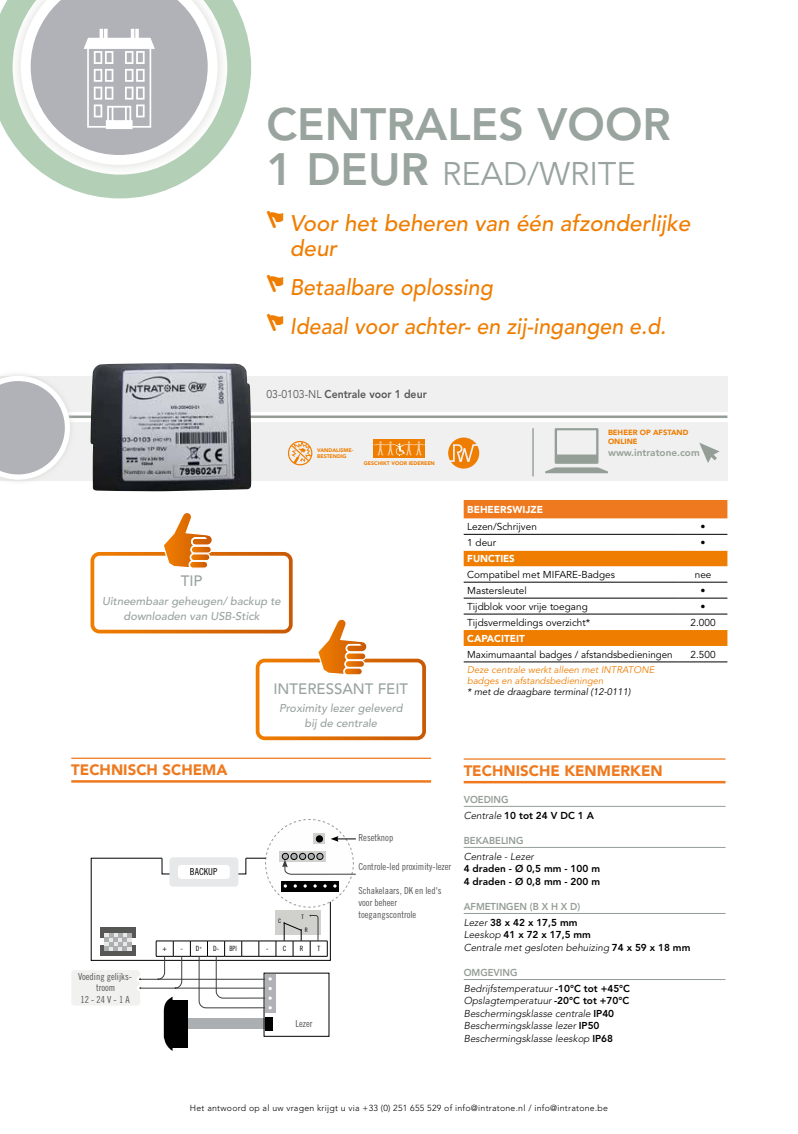
<style>
.page{position:relative;width:798px;height:1134px;background:#fff}
.page>*{position:absolute;margin:0;border:0;box-sizing:border-box;transform-origin:0 0}
.t1{font:100.25px "Qikicons Real Estate";color:#fff}
.t2{font:800 45px "Avenir LT Std";color:#99a49f}
.t3{font:32.5px "Avenir LT Std";color:#99a49f}
.t4{font:italic 500 22.5px/39.1px "Avenir LT Std";color:#ef7d00;scale:.95 1}
.t5{font:italic 500 22.5px/25px "Avenir LT Std";color:#ef7d00}
.t6{font:900 15px "Avenir LT Std";color:#ef791e}
.t7{font:500 15px "Avenir LT Std";color:#99a49f}
.t8{font:italic 500 11.25px/15px "Avenir LT Std";color:#99a49f;text-align:center}
.t9{font:800 11.25px "Avenir LT Std";color:#575756;scale:.93 1}
.t10{font:italic 300 10px/12.5px "Avenir LT Std";color:#000}
.t11{font:10px "Avenir LT Std";color:#000}
.t12{font:800 10px/16px "Avenir LT Std";color:#000}
.t13{font:800 10px/16px "Avenir LT Std";color:#949e96;scale:.95 1}
.t14{font:900 10px "Avenir LT Std";color:#fff}
.t15{font:800 10px "Avenir LT Std";color:#949e96}
.t16{font:9.62px/11.6px "Trade Gothic LT Std Cn 18";color:#575756;text-align:center}
.t17{font:9.62px "Trade Gothic LT Std Cn 18";color:#000}
.t18{font:italic 9.5px/11.4px "Avenir LT Std";color:#ef7d00}
.t19{font:italic 9.5px "Avenir LT Std";color:#000}
.t20{font:300 8.75px "Avenir LT Std";letter-spacing:.03em;color:#000}
.t21{font:900 7.5px/9px "Avenir LT Std";color:#ef7d00}
.t22{font:7.25px "Trade Gothic LT Std Cn 18";color:#000}
.t23{font:7.25px "Trade Gothic LT Std Cn 18";color:#000;scale:.87 1}
.t24{font:6px "Trade Gothic LT Std Cn 18";color:#000}
.t25{font:900 5.25px/6.2px "Avenir LT Std";color:#ef7d00}
.s1{font-weight:800;font-size:45px}
.s2{font-family:"Breezi Icon Set";font-weight:400;font-style:normal}
.s3{font-weight:400}
.s4{color:#949e96}
.s5{font-weight:300;font-style:italic}
.s6{font-weight:300;font-style:italic;color:#000}
.s7{color:#000}
.s8{font-weight:800;font-style:normal}
.s9{font-weight:800;font-style:normal;color:#949e96}
</style>
<div class="page">
<div style="left:90px;top:552px;width:202px;height:81px;border:4px solid #fff;border-radius:7px"></div>
<div style="left:255px;top:659px;width:171px;height:81px;border:4px solid #fff;border-radius:7px"></div>
<svg style="left:161px;top:513px;width:52px;height:55px"></svg>
<svg style="left:316px;top:619px;width:52px;height:56px"></svg>
<hr style="left:71px;top:758px;width:360px;height:1px;background:#ef791e">
<hr style="left:71px;top:780px;width:360px;height:3px;background:#ef791e">
<hr style="left:463px;top:758px;width:262px;height:2px;background:#ef791e">
<hr style="left:463px;top:781px;width:262px;height:2px;background:#ef791e">
<hr style="left:463px;top:806px;width:262px;height:1px;background:#949e96">
<hr style="left:463px;top:847px;width:262px;height:1px;background:#949e96">
<hr style="left:463px;top:913px;width:262px;height:1px;background:#949e96">
<hr style="left:463px;top:979px;width:262px;height:1px;background:#949e96">
<div style="left:0;top:376px;width:727px;height:35px;background:#eff0ef"></div>
<hr style="left:0;top:415px;width:727px;height:3px;background:#949e96">
<div style="left:0;top:422px;width:727px;height:58px;background:#eff0ef"></div>
<hr style="left:532px;top:428px;width:1px;height:48px;background:#949e96">
<svg style="left:545px;top:428px;width:62px;height:45px"></svg>
<svg style="left:699px;top:443px;width:20px;height:20px"></svg>
<div style="left:463px;top:500px;width:264px;height:18px;background:#ef791e"></div>
<div style="left:463px;top:551px;width:264px;height:15px;background:#ef7d00"></div>
<div style="left:463px;top:630px;width:264px;height:16px;background:#ef7d00"></div>
<hr style="left:678px;top:534px;width:49px;height:1px;background:#000">
<hr style="left:463px;top:534px;width:215px;height:1px;background:#000">
<hr style="left:463px;top:582px;width:215px;height:1px;background:#000">
<hr style="left:678px;top:582px;width:49px;height:1px;background:#000">
<hr style="left:463px;top:598px;width:215px;height:1px;background:#000">
<hr style="left:678px;top:598px;width:49px;height:1px;background:#000">
<hr style="left:463px;top:614px;width:215px;height:1px;background:#000">
<hr style="left:678px;top:614px;width:49px;height:1px;background:#000">
<hr style="left:463px;top:662px;width:215px;height:1px;background:#000">
<hr style="left:678px;top:662px;width:49px;height:1px;background:#000">
<svg style="left:448px;top:437px;width:31px;height:32px"></svg>
<svg style="left:287px;top:441px;width:25px;height:24px"></svg>
<div style="left:276px;top:910px;width:45px;height:25px;background:#d0d0cc"></div>
<div style="left:71px;top:970px;width:69px;height:35px;background:#f1f1f0;border-radius:3px"></div>
<div style="left:100px;top:927px;width:36px;height:11px;background:#575756"></div>
<div style="left:100px;top:945px;width:36px;height:11px;background:#575756"></div>
<svg style="left:104px;top:915px;width:224px;height:136px"></svg>
<div style="left:169px;top:857px;width:69px;height:30px;background:#e6e8e9;border-radius:3px"></div>
<div style="left:178px;top:865px;width:52px;height:14px;background:#fff;border-radius:3px"></div>
<svg style="left:265px;top:819px;width:91px;height:89px"></svg>
<img style="left:90px;top:363px;width:161px;height:128px">
<svg style="left:0;top:0;width:251px;height:198px"></svg>
<div style="left:0;top:370px;width:76px;height:115px;background:#d0d0cc;opacity:.75"></div>
<svg style="left:0;top:376px;width:70px;height:104px"></svg>
<div style="left:373px;top:439px;width:52px;height:18px;background:#ef7d00"></div>
<svg style="left:373px;top:441px;width:52px;height:15px"></svg>
<h1 class="t1" style="left:79px;top:36px;width:84px">g</h1>
<h2 class="t2" style="left:266px;top:98px;width:406px">CENTRALES VOOR</h2>
<h3 class="t3" style="left:266px;top:155px;width:371px"><span class="s1">1 DEUR</span> READ/WRITE</h3>
<h3 class="t5" style="left:290px;top:211px;width:402px;text-indent:-23px"><span class="s2">G</span> Voor het beheren van één afzonderlijke deur</h3>
<h3 class="t4" style="left:266px;top:268px;width:422px"><span class="s2">G</span> Betaalbare oplossing<br><span class="s2">G</span> Ideaal voor achter- en zij-ingangen e.d.</h3>
<p class="t9" style="left:266px;top:387px;width:174px"><span class="s3">03-0103-NL</span> Centrale voor 1 deur</p>
<p class="t25" style="left:317px;top:447px;width:38px">VANDALISME-<br>BESTENDIG</p>
<p class="t25" style="left:363px;top:460px;width:72px">GESCHIKT VOOR IEDEREEN</p>
<p class="t21" style="left:607px;top:428px;width:82px">BEHEER OP AFSTAND<br>ONLINE</p>
<p class="t15" style="left:607px;top:447px;width:93px">www.intratone.com</p>
<h3 class="t7" style="left:181px;top:572px;width:23px">TIP</h3>
<p class="t8" style="left:102px;top:593px;width:180px">Uitneembaar geheugen/ backup te downloaden van USB-Stick</p>
<h3 class="t7" style="left:273px;top:680px;width:136px">INTERESSANT FEIT</h3>
<p class="t8" style="left:279px;top:701px;width:125px">Proximity lezer geleverd bij de centrale</p>
<p class="t14" style="left:467px;top:503px;width:77px">BEHEERSWIJZE</p>
<p class="t11" style="left:467px;top:521px;width:71px">Lezen/Schrijven</p>
<p class="t11" style="left:700px;top:521px;width:6px">•</p>
<p class="t11" style="left:467px;top:537px;width:30px">1 deur</p>
<p class="t11" style="left:700px;top:537px;width:6px">•</p>
<p class="t14" style="left:467px;top:552px;width:49px">FUNCTIES</p>
<p class="t11" style="left:467px;top:569px;width:149px">Compatibel met MIFARE-Badges</p>
<p class="t11" style="left:694px;top:569px;width:18px">nee</p>
<p class="t11" style="left:467px;top:585px;width:61px">Mastersleutel</p>
<p class="t11" style="left:700px;top:585px;width:6px">•</p>
<p class="t11" style="left:467px;top:601px;width:122px">Tijdblok voor vrije toegang</p>
<p class="t11" style="left:700px;top:601px;width:6px">•</p>
<p class="t11" style="left:467px;top:617px;width:124px">Tijdsvermeldings overzicht*</p>
<p class="t11" style="left:690px;top:617px;width:27px">2.000</p>
<p class="t14" style="left:467px;top:632px;width:59px">CAPACITEIT</p>
<p class="t11" style="left:467px;top:648px;width:207px">Maximumaantal badges / afstandsbedieningen</p>
<p class="t11" style="left:690px;top:648px;width:27px">2.500</p>
<p class="t18" style="left:467px;top:664px;width:188px">Deze centrale werkt alleen met INTRATONE badges en afstandsbedieningen</p>
<p class="t19" style="left:467px;top:687px;width:165px">* met de draagbare terminal (12-0111)</p>
<h3 class="t6" style="left:71px;top:760px;width:158px">TECHNISCH SCHEMA</h3>
<h3 class="t6" style="left:463px;top:761px;width:200px">TECHNISCHE KENMERKEN</h3>
<p class="t12" style="left:463px;top:791px;width:132px"><span class="s4">VOEDING<br></span><span class="s5">Centrale</span> 10 tot 24 V DC 1 A</p>
<p class="t13" style="left:463px;top:832px;width:64px">BEKABELING</p>
<p class="t10" style="left:463px;top:850px;width:72px">Centrale - Lezer</p>
<p class="t12" style="left:463px;top:862px;width:138px;line-height:12.5px">4 draden - Ø 0,5 mm - 100 m<br>4 draden - Ø 0,8 mm - 200 m</p>
<p class="t13" style="left:463px;top:898px;width:124px">AFMETINGEN (B X H X D)<br><span class="s6">Lezer</span> <span class="s7">38 x 42 x 17,5 mm</span></p>
<p class="t10" style="left:463px;top:929px;width:228px">Leeskop <span class="s8">41 x 72 x 17,5 mm<br></span>Centrale met gesloten behuizing <span class="s8">74 x 59 x 18 mm</span></p>
<p class="t10" style="left:463px;top:964px;width:168px;line-height:16px"><span class="s9">OMGEVING<br></span>Bedrijfstemperatuur <span class="s8">-10°C tot +45°C</span></p>
<p class="t10" style="left:463px;top:995px;width:167px">Opslagtemperatuur <span class="s8">-20°C tot +70°C </span>Beschermingsklasse centrale <span class="s8">IP40<br></span>Beschermingsklasse lezer <span class="s8">IP50<br></span>Beschermingsklasse leeskop <span class="s8">IP68</span></p>
<p class="t16" style="left:358px;top:831px;width:36px">Resetknop</p>
<p class="t16" style="left:358px;top:860px;width:94px">Controle-led proximity-lezer</p>
<p class="t16" style="left:358px;top:885px;width:85px;text-align:left">Schakelaars, DK en led's voor beheer toegangscontrole</p>
<p class="t17" style="left:190px;top:866px;width:29px">BACKUP</p>
<p class="t24" style="left:301px;top:913px;width:4px">T</p>
<p class="t24" style="left:278px;top:917px;width:5px">C</p>
<p class="t24" style="left:305px;top:926px;width:5px">R</p>
<p class="t22" style="left:162px;top:944px;width:6px">+</p>
<p class="t22" style="left:180px;top:944px;width:23px">- D<sup>+</sup></p>
<p class="t22" style="left:213px;top:944px;width:8px">D-</p>
<p class="t23" style="left:229px;top:944px;width:10px">BPI</p>
<p class="t22" style="left:266px;top:944px;width:22px">- C</p>
<p class="t22" style="left:300px;top:944px;width:5px">R</p>
<p class="t22" style="left:317px;top:944px;width:4px">T</p>
<p class="t16" style="left:78px;top:970px;width:55px">Voeding gelijks&shy;troom<br>12 - 24 V - 1 A</p>
<p class="t16" style="left:295px;top:1018px;width:19px">Lezer</p>
<p class="t20" style="left:190px;top:1102px;width:419px">Het antwoord op al uw vragen krijgt u via +33 (0) 251 655 529 of info@intratone.nl / info@intratone.be</p>
</div>
